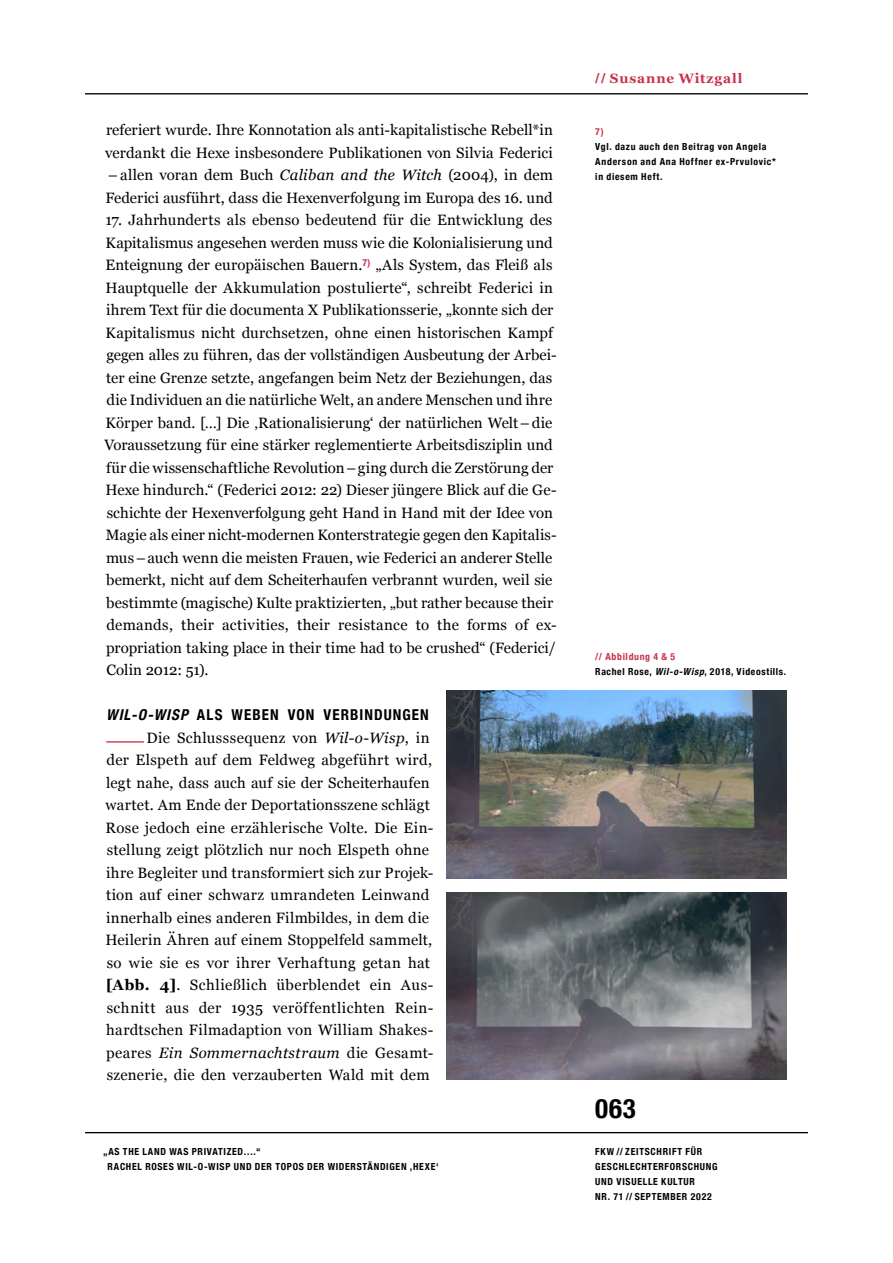
<style>
.page{position:relative;width:893px;height:1263px;background:#fff}
.page>*{position:absolute;margin:0;border:0;box-sizing:border-box;transform-origin:0 0}
.t1{font:700 condensed 27px "Helvetica Neue";color:#000}
.t2{font:15px/22.5px "Georgia";letter-spacing:.01em;color:#000}
.t3{font:700 condensed 15px "Helvetica Neue";letter-spacing:.07em;color:#000}
.t4{font:700 13.5px "Georgia";letter-spacing:.065em;color:#c8324b}
.t5{font:700 condensed 9.75px/15px "Helvetica Neue";letter-spacing:.07em;color:#000}
.t6{font:700 condensed 9.75px "Helvetica Neue";color:#c8324b}
.s1{font-style:italic}
.s2{font-weight:700}
.s3{font-family:"Helvetica Neue";font-stretch:condensed}
.s4{color:#c8324b}
</style>
<div class="page">
<hr style="left:85px;top:93px;width:723px;height:1px;background:#000">
<hr style="left:85px;top:1132px;width:723px;height:1px;background:#000">
<img style="left:446px;top:690px;width:341px;height:188px">
<img style="left:446px;top:893px;width:341px;height:186px">
<hr style="left:106px;top:741px;width:38px;height:2px;background:#c8324b">
<p class="t2" style="left:105px;top:118px;width:449px;text-align:justify">referiert wurde. Ihre Konnotation als anti-kapitalistische Rebell*in verdankt die Hexe insbesondere Publikationen von Silvia Federici –allen voran dem Buch <span class="s1">Caliban and the Witch</span> (2004), in dem Federici ausführt, dass die Hexenverfolgung im Europa des 16. und</p>
<p class="t2" style="left:104px;top:208px;width:454px">17. Jahrhunderts als ebenso bedeutend für die Entwicklung des Kapitalismus angesehen werden muss wie die Kolonialisierung und Enteignung der europäischen Bauern.<sup>7)</sup> „Als System, das Fleiß als Hauptquelle der Akkumulation postulierte“, schreibt Federici in ihrem Text für die documenta X Publikationsserie, „konnte sich der Kapitalismus nicht durchsetzen, ohne einen historischen Kampf gegen alles zu führen, das der vollständigen Ausbeutung der Arbei&shy;ter eine Grenze setzte, angefangen beim Netz der Beziehungen, das die Individuen an die natürliche Welt, an andere Menschen und ihre Körper band. […] Die ‚Rationalisierung‘ der natürlichen Welt–die Voraussetzung für eine stärker reglementierte Arbeitsdisziplin und für die wissenschaftliche Revolution–ging durch die Zerstörung der Hexe hindurch.“ (Federici 2012: 22) Dieser jüngere Blick auf die Ge&shy;schichte der Hexenverfolgung geht Hand in Hand mit der Idee von Magie als einer nicht-modernen Konterstrategie gegen den Kapitalis&shy;mus–auch wenn die meisten Frauen, wie Federici an anderer Stelle bemerkt, nicht auf dem Scheiterhaufen verbrannt wurden, weil sie bestimmte (magische) Kulte praktizierten, „but rather because their demands, their activities, their resistance to the forms of ex&shy;propriation taking place in their time had to be crushed“ (Federici/ Colin 2012: 51).</p>
<p class="t3" style="left:106px;top:702px;width:324px"><span class="s1">WIL-O-WISP</span> ALS WEBEN VON VERBINDUNGEN</p>
<p class="t2" style="left:105px;top:725px;width:329px;text-indent:41px">Die Schlusssequenz von <span class="s1">Wil-o-Wisp</span>, in der Elspeth auf dem Feldweg abgeführt wird, legt nahe, dass auch auf sie der Scheiterhaufen wartet. Am Ende der Deportationsszene schlägt Rose jedoch eine erzählerische Volte. Die Ein&shy;stellung zeigt plötzlich nur noch Elspeth ohne ihre Begleiter und transformiert sich zur Projek&shy;tion auf einer schwarz umrandeten Leinwand innerhalb eines anderen Filmbildes, in dem die Heilerin Ähren auf einem Stoppelfeld sammelt, so wie sie es vor ihrer Verhaftung getan hat <span class="s2">[Abb. 4]</span>. Schließlich überblendet ein Aus&shy;schnitt aus der 1935 veröffentlichten Rein&shy;hardtschen Filmadaption von William Shakes&shy;peares <span class="s1">Ein Sommernachtstraum</span> die Gesamt&shy;szenerie, die den verzauberten Wald mit dem</p>
<p class="t5" style="left:108px;top:1143px;width:333px;text-indent:-5px">„AS THE LAND WAS PRIVATIZED….“<br>RACHEL ROSES WIL-O-WISP UND DER TOPOS DER WIDERSTÄNDIGEN ‚HEXE‘</p>
<p class="t4" style="left:595px;top:68px;width:148px"><span class="s3">//</span> Susanne Witzgall</p>
<p class="t6" style="left:595px;top:123px;width:10px">7)</p>
<p class="t5" style="left:595px;top:138px;width:182px">Vgl. dazu auch den Beitrag von Angela<br>Anderson and Ana Hoffner ex-Prvulovic* in diesem Heft.</p>
<p class="t5" style="left:595px;top:648px;width:192px"><span class="s4">// Abbildung 4 &amp; 5<br></span>Rachel Rose, <span class="s1">Wil-o-Wisp</span>, 2018, Videostills.</p>
<h1 class="t1" style="left:595px;top:1085px;width:42px">063</h1>
<p class="t5" style="left:595px;top:1143px;width:124px">FKW // ZEITSCHRIFT FÜR<br>GESCHLECHTERFORSCHUNG<br>UND VISUELLE KULTUR<br>NR. 71 // SEPTEMBER 2022</p>
</div>
